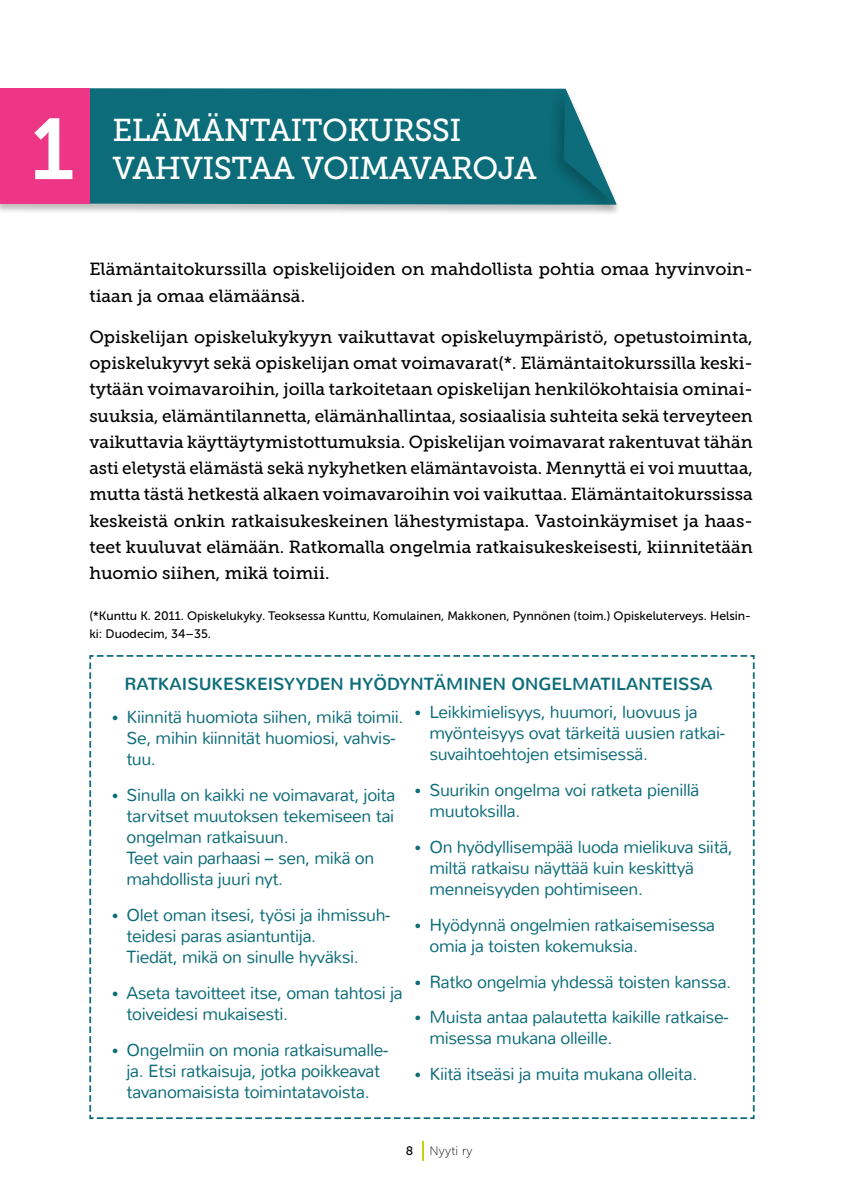
<style>
.page{position:relative;width:844px;height:1191px;background:#fff}
.page>*{position:absolute;margin:0;border:0;box-sizing:border-box;transform-origin:0 0}
.t1{font:85.75px "Museo Slab 700";color:#fff}
.t2{font:31.5px/38.5px "Museo Slab 500";letter-spacing:-.02em;color:#fff}
.t3{font:300 17.5px/21px "Nunito";letter-spacing:-.02em;color:#0c6c79}
.t4{font:17.5px/26.2px "Museo Slab 500";color:#000}
.t5{font:17.5px "Nunito";color:#0c6c79}
.t6{font:12.25px/18.2px "Museo Sans 500";color:#000}
.t7{font:12.25px "Museo Sans 100";letter-spacing:.02em;color:#000}
.s1{font-family:"Museo Sans 100";font-weight:400}
</style>
<div class="page">
<svg style="left:422px;top:1141px;width:1px;height:20px"></svg>
<div style="left:0;top:88px;width:621px;height:127px;background:#000;opacity:.25"></div>
<div style="left:0;top:88px;width:548px;height:117px;background:#0c6c79"></div>
<div style="left:548px;top:85px;width:73px;height:134px;background:#000;opacity:.24"></div>
<svg style="left:563px;top:89px;width:53px;height:116px"></svg>
<div style="left:0;top:88px;width:89px;height:116px;background:#ed3685"></div>
<svg style="left:89px;top:655px;width:666px;height:464px"></svg>
<h1 class="t1" style="left:31px;top:101px;width:45px">1</h1>
<h2 class="t2" style="left:112px;top:111px;width:425px">ELÄMÄNTAITOKURSSI<br>VAHVISTAA VOIMAVAROJA</h2>
<p class="t4" style="left:89px;top:256px;width:664px">Elämäntaitokurssilla opiskelijoiden on mahdollista pohtia omaa hyvinvoin&shy;tiaan ja omaa elämäänsä.</p>
<p class="t4" style="left:89px;top:324px;width:665px;text-align:justify">Opiskelijan opiskelukykyyn vaikuttavat opiskeluympäristö, opetustoiminta, opiskelukyvyt sekä opiskelijan omat voimavarat(*. Elämäntaitokurssilla keski&shy;tytään voimavaroihin, joilla tarkoitetaan opiskelijan henkilökohtaisia ominai&shy;suuksia, elämäntilannetta, elämänhallintaa, sosiaalisia suhteita sekä terveyteen vaikuttavia käyttäytymistottumuksia. Opiskelijan voimavarat rakentuvat tähän asti eletystä elämästä sekä nykyhetken elämäntavoista. Mennyttä ei voi muuttaa, mutta tästä hetkestä alkaen voimavaroihin voi vaikuttaa. Elämäntaitokurssissa keskeistä onkin ratkaisukeskeinen lähestymistapa. Vastoinkäymiset ja haas&shy;teet kuuluvat elämään. Ratkomalla ongelmia ratkaisukeskeisesti, kiinnitetään huomio siihen, mikä toimii.</p>
<p class="t6" style="left:89px;top:606px;width:663px">(*Kunttu K. 2011. Opiskelukyky. Teoksessa Kunttu, Komulainen, Makkonen, Pynnönen (toim.) Opiskeluterveys. Helsin&shy;ki: Duodecim, 34–35.</p>
<p class="t5" style="left:124px;top:672px;width:590px">RATKAISUKESKEISYYDEN HYÖDYNTÄMINEN ONGELMATILANTEISSA</p>
<p class="t3" style="left:126px;top:706px;width:278px;text-indent:-15px"><span class="s1">•</span> Kiinnitä huomiota siihen, mikä toimii.<br>Se, mihin kiinnität huomiosi, vahvis&shy;tuu.</p>
<p class="t3" style="left:126px;top:784px;width:270px;text-indent:-15px"><span class="s1">•</span> Sinulla on kaikki ne voimavarat, joita tarvitset muutoksen tekemiseen tai ongelman ratkaisuun.<br>Teet vain parhaasi – sen, mikä on mahdollista juuri nyt.</p>
<p class="t3" style="left:126px;top:904px;width:265px;text-indent:-15px"><span class="s1">•</span> Olet oman itsesi, työsi ja ihmissuh&shy;teidesi paras asiantuntija.<br>Tiedät, mikä on sinulle hyväksi.</p>
<p class="t3" style="left:126px;top:982px;width:278px;text-indent:-15px"><span class="s1">•</span> Aseta tavoitteet itse, oman tahtosi ja toiveidesi mukaisesti.</p>
<p class="t3" style="left:112px;top:1039px;width:278px;text-align:center"><span class="s1">•</span> Ongelmiin on monia ratkaisumalle&shy;ja. Etsi ratkaisuja, jotka poikkeavat tavanomaisista toimintatavoista.</p>
<p class="t3" style="left:429px;top:701px;width:297px;text-indent:-15px"><span class="s1">•</span> Leikkimielisyys, huumori, luovuus ja myönteisyys ovat tärkeitä uusien ratkai&shy;suvaihtoehtojen etsimisessä.</p>
<p class="t3" style="left:429px;top:779px;width:271px;text-indent:-15px"><span class="s1">•</span> Suurikin ongelma voi ratketa pienillä muutoksilla.</p>
<p class="t3" style="left:429px;top:836px;width:305px;text-indent:-15px"><span class="s1">•</span> On hyödyllisempää luoda mielikuva siitä, miltä ratkaisu näyttää kuin keskittyä menneisyyden pohtimiseen.</p>
<p class="t3" style="left:429px;top:914px;width:287px;text-indent:-15px"><span class="s1">•</span> Hyödynnä ongelmien ratkaisemisessa omia ja toisten kokemuksia.</p>
<p class="t3" style="left:414px;top:971px;width:318px"><span class="s1">•</span> Ratko ongelmia yhdessä toisten kanssa.</p>
<p class="t3" style="left:429px;top:1007px;width:300px;text-indent:-15px"><span class="s1">•</span> Muista antaa palautetta kaikille ratkaise&shy;misessa mukana olleille.</p>
<p class="t3" style="left:414px;top:1064px;width:284px"><span class="s1">•</span> Kiitä itseäsi ja muita mukana olleita.</p>
<p class="t6" style="left:406px;top:1141px;width:9px">8</p>
<p class="t7" style="left:429px;top:1143px;width:44px">Nyyti ry</p>
</div>
